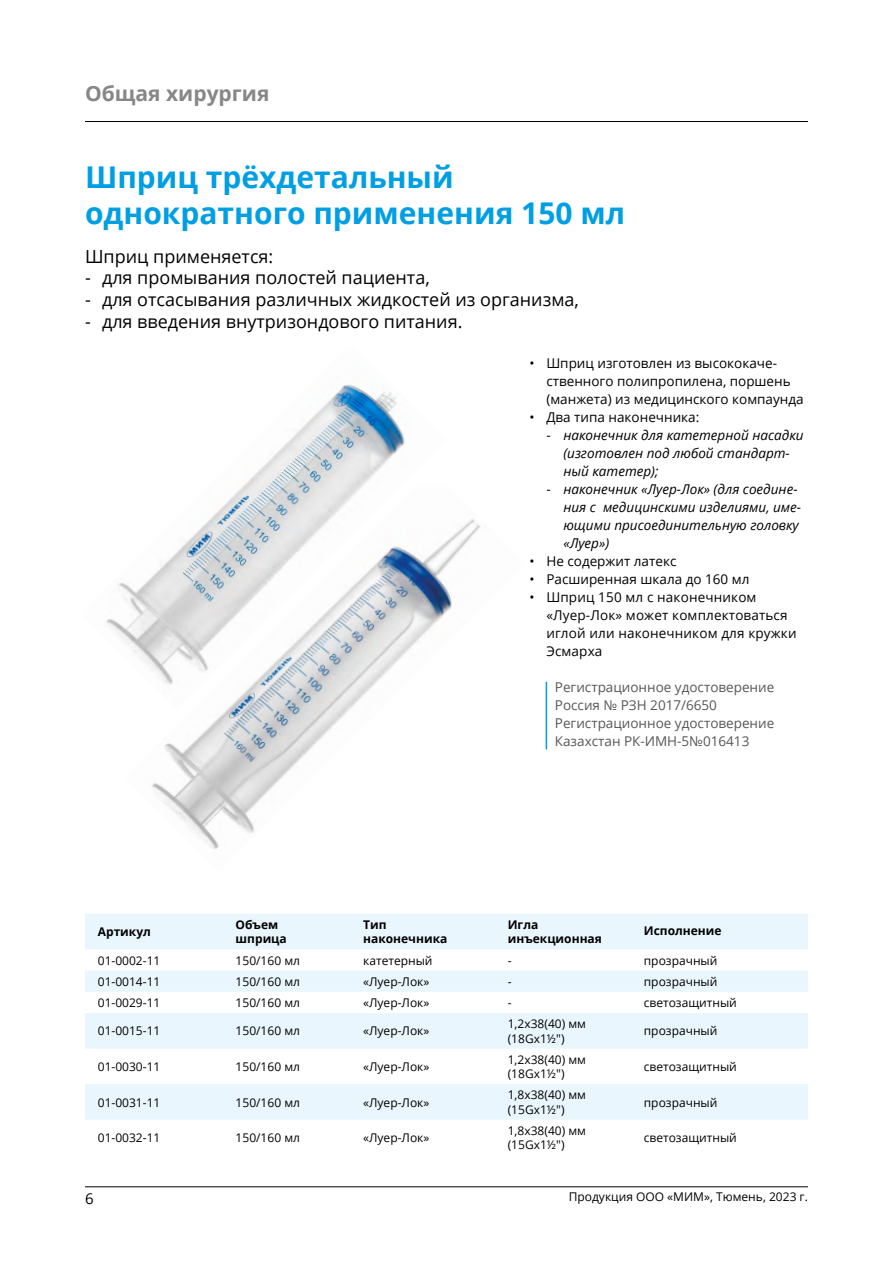
<style>
.page{position:relative;width:893px;height:1263px;background:#fff}
.page>*{position:absolute;margin:0;border:0;box-sizing:border-box;transform-origin:0 0}
.t1{font:700 30px/36px "Open Sans";color:#009fe3}
.t2{font:700 21px "Open Sans";color:#878787}
.t3{font:18px "Open Sans";color:#000}
.t4{font:15px "Open Sans";color:#000}
.t5{font:13.5px/18px "Open Sans";color:#000}
.t6{font:italic 13.5px/18px "Open Sans";color:#000}
.t7{font:13.5px/18px "Open Sans";color:#575756}
.t8{font:12px/14.4px "Open Sans";color:#000}
.t9{font:700 12px/14.4px "Open Sans";color:#000}
.s1{font-style:normal}
</style>
<div class="page">
<hr style="left:85px;top:1186px;width:723px;height:1px;background:#000">
<hr style="left:85px;top:121px;width:723px;height:1px;background:#000">
<img style="left:106px;top:384px;width:299px;height:255px">
<hr style="left:546px;top:682px;width:1px;height:67px;background:#009fe3">
<svg style="left:85px;top:914px;width:723px;height:206px;fill:#eaf6fe"></svg>
<img style="left:124px;top:484px;width:356px;height:365px">
<h2 class="t2" style="left:85px;top:79px;width:186px">Общая хирургия</h2>
<h1 class="t1" style="left:85px;top:158px;width:542px">Шприц трёхдетальный однократного применения 150 мл</h1>
<h3 class="t3" style="left:85px;top:244px;width:190px">Шприц применяется:</h3>
<h3 class="t3" style="left:85px;top:265px;width:346px">- для промывания полостей пациента,</h3>
<h3 class="t3" style="left:85px;top:287px;width:495px">- для отсасывания различных жидкостей из организма,</h3>
<h3 class="t3" style="left:85px;top:309px;width:379px">- для введения внутризондового питания.</h3>
<p class="t5" style="left:546px;top:354px;width:259px;text-indent:-17px">• Шприц изготовлен из высококаче&shy;ственного полипропилена, поршень (манжета) из медицинского компаунда</p>
<p class="t5" style="left:529px;top:408px;width:171px">• Два типа наконечника:</p>
<p class="t6" style="left:563px;top:426px;width:242px;text-indent:-17px"><span class="s1">-</span> наконечник для катетерной насадки (изготовлен под любой стандарт&shy;ный катетер);</p>
<p class="t6" style="left:563px;top:480px;width:239px;text-indent:-17px"><span class="s1">-</span> наконечник «Луер-Лок» (для соедине&shy;ния с медицинскими изделиями, име&shy;ющими присоединительную головку «Луер»)</p>
<p class="t5" style="left:529px;top:552px;width:149px">• Не содержит латекс</p>
<p class="t5" style="left:529px;top:570px;width:222px">• Расширенная шкала до 160 мл</p>
<p class="t5" style="left:546px;top:588px;width:252px;text-indent:-17px">• Шприц 150 мл с наконечником «Луер-Лок» может комплектоваться иглой или наконечником для кружки<br>Эсмарха</p>
<p class="t7" style="left:555px;top:678px;width:221px">Регистрационное удостоверение<br>Россия № РЗН 2017/6650<br>Регистрационное удостоверение<br>Казахстан РК-ИМН-5№016413</p>
<p class="t9" style="left:98px;top:924px;width:55px">Артикул</p>
<p class="t9" style="left:236px;top:917px;width:53px">Объем шприца</p>
<p class="t9" style="left:363px;top:917px;width:86px">Тип наконечника</p>
<p class="t9" style="left:508px;top:917px;width:96px">Игла инъекционная</p>
<p class="t9" style="left:644px;top:923px;width:79px">Исполнение</p>
<p class="t8" style="left:98px;top:953px;width:64px">01-0002-11</p>
<p class="t8" style="left:236px;top:953px;width:66px">150/160 мл</p>
<p class="t8" style="left:363px;top:953px;width:71px">катетерный</p>
<p class="t8" style="left:508px;top:953px;width:5px">-</p>
<p class="t8" style="left:644px;top:953px;width:75px">прозрачный</p>
<p class="t8" style="left:98px;top:974px;width:64px">01-0014-11</p>
<p class="t8" style="left:236px;top:974px;width:66px">150/160 мл</p>
<p class="t8" style="left:363px;top:974px;width:68px">«Луер-Лок»</p>
<p class="t8" style="left:508px;top:974px;width:5px">-</p>
<p class="t8" style="left:644px;top:974px;width:75px">прозрачный</p>
<p class="t8" style="left:98px;top:995px;width:64px">01-0029-11</p>
<p class="t8" style="left:236px;top:995px;width:66px">150/160 мл</p>
<p class="t8" style="left:363px;top:995px;width:68px">«Луер-Лок»</p>
<p class="t8" style="left:508px;top:995px;width:5px">-</p>
<p class="t8" style="left:644px;top:995px;width:95px">светозащитный</p>
<p class="t8" style="left:98px;top:1023px;width:64px">01-0015-11</p>
<p class="t8" style="left:236px;top:1023px;width:66px">150/160 мл</p>
<p class="t8" style="left:363px;top:1023px;width:68px">«Луер-Лок»</p>
<p class="t8" style="left:508px;top:1016px;width:80px">1,2х38(40) мм (18Gх1½")</p>
<p class="t8" style="left:644px;top:1023px;width:75px">прозрачный</p>
<p class="t8" style="left:98px;top:1059px;width:64px">01-0030-11</p>
<p class="t8" style="left:236px;top:1059px;width:66px">150/160 мл</p>
<p class="t8" style="left:363px;top:1059px;width:68px">«Луер-Лок»</p>
<p class="t8" style="left:508px;top:1052px;width:80px">1,2х38(40) мм (18Gх1½")</p>
<p class="t8" style="left:644px;top:1059px;width:95px">светозащитный</p>
<p class="t8" style="left:98px;top:1095px;width:64px">01-0031-11</p>
<p class="t8" style="left:236px;top:1095px;width:66px">150/160 мл</p>
<p class="t8" style="left:363px;top:1095px;width:68px">«Луер-Лок»</p>
<p class="t8" style="left:508px;top:1087px;width:80px">1,8х38(40) мм (15Gх1½")</p>
<p class="t8" style="left:644px;top:1095px;width:75px">прозрачный</p>
<p class="t8" style="left:98px;top:1130px;width:64px">01-0032-11</p>
<p class="t8" style="left:236px;top:1130px;width:66px">150/160 мл</p>
<p class="t8" style="left:363px;top:1130px;width:68px">«Луер-Лок»</p>
<p class="t8" style="left:508px;top:1123px;width:80px">1,8х38(40) мм (15Gх1½")</p>
<p class="t8" style="left:644px;top:1130px;width:95px">светозащитный</p>
<p class="t4" style="left:85px;top:1188px;width:10px">6</p>
<p class="t8" style="left:569px;top:1189px;width:241px">Продукция ООО «МИМ», Тюмень, 2023 г.</p>
</div>
